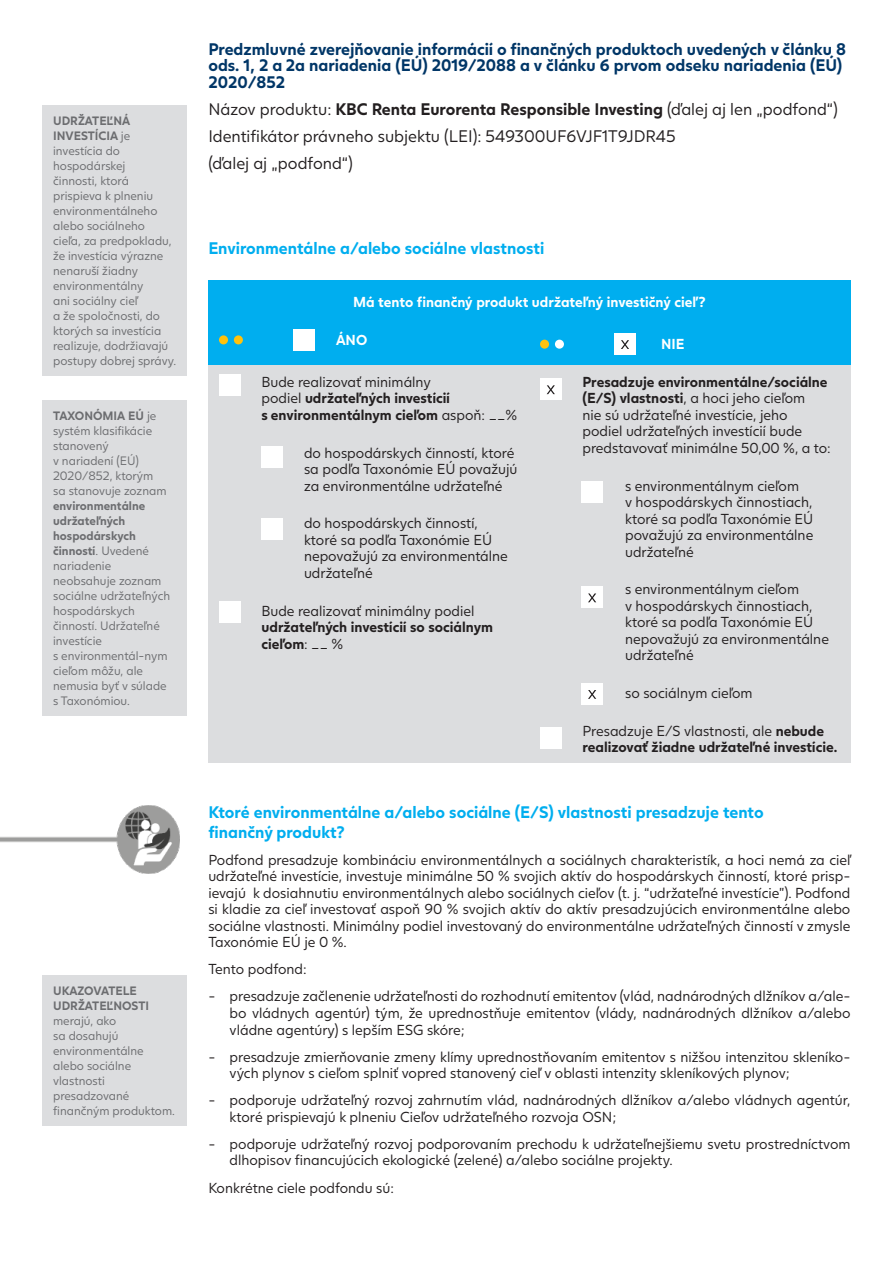
<style>
.page{position:relative;width:893px;height:1263px;background:#fff}
.page>*{position:absolute;margin:0;border:0;box-sizing:border-box;transform-origin:0 0}
.t1{font:700 16.5px/16.5px "Juli Sans";color:#003667}
.t2{font:16.5px/27.2px "Juli Sans";color:#231f20}
.t3{font:700 16.5px/19.8px "Juli Sans";color:#00aeef}
.t4{font:14.25px/16.5px "Juli Sans";color:#231f20}
.t5{font:700 14.25px/16.5px "Juli Sans";color:#231f20}
.t6{font:700 14.25px "Juli Sans";color:#fff}
.t7{font:12px/15px "Juli Sans";color:#6c6d70}
.t8{font:700 12px/15px "Juli Sans";color:#6c6d70}
.s1{font-weight:700}
.s2{font-weight:400}
</style>
<div class="page">
<div style="left:208px;top:281px;width:642px;height:85px;background:#00aeef"></div>
<div style="left:43px;top:106px;width:144px;height:270px;background:#dcdddf"></div>
<div style="left:43px;top:401px;width:144px;height:315px;background:#dcdddf"></div>
<div style="left:208px;top:366px;width:642px;height:397px;background:#dcdddf"></div>
<div style="left:219px;top:335px;width:9px;height:9px;background:#ffc20e;border-radius:50%"></div>
<div style="left:234px;top:335px;width:9px;height:9px;background:#ffc20e;border-radius:50%"></div>
<div style="left:293px;top:329px;width:22px;height:21px;background:#fff"></div>
<div style="left:540px;top:340px;width:9px;height:9px;background:#ffc20e;border-radius:50%"></div>
<div style="left:555px;top:340px;width:9px;height:9px;background:#fff;border-radius:50%"></div>
<div style="left:615px;top:333px;width:21px;height:22px;background:#fff"></div>
<div style="left:219px;top:374px;width:21px;height:21px;background:#fff"></div>
<div style="left:540px;top:378px;width:21px;height:22px;background:#fff"></div>
<div style="left:540px;top:728px;width:21px;height:21px;background:#fff"></div>
<div style="left:261px;top:446px;width:22px;height:21px;background:#fff"></div>
<div style="left:582px;top:481px;width:21px;height:21px;background:#fff"></div>
<div style="left:261px;top:518px;width:22px;height:21px;background:#fff"></div>
<div style="left:582px;top:587px;width:21px;height:21px;background:#fff"></div>
<div style="left:219px;top:602px;width:21px;height:21px;background:#fff"></div>
<div style="left:582px;top:683px;width:21px;height:22px;background:#fff"></div>
<img style="left:0;top:806px;width:179px;height:68px">
<svg style="left:621px;top:340px;width:8px;height:9px"></svg>
<svg style="left:547px;top:385px;width:8px;height:9px"></svg>
<svg style="left:588px;top:593px;width:8px;height:9px"></svg>
<svg style="left:588px;top:690px;width:8px;height:9px"></svg>
<div style="left:43px;top:976px;width:144px;height:150px;background:#dcdddf"></div>
<p class="t7" style="left:53px;top:112px;width:125px"><span class="s1">UDRŽATEĽNÁ<br>INVESTÍCIA</span> je investícia do hospodárskej<br>činnosti, ktorá prispieva k plneniu environmentálneho alebo sociálneho<br>cieľa, za predpokladu, že investícia výrazne nenaruší žiadny environmentálny<br>ani sociálny cieľ<br>a že spoločnosti, do ktorých sa investícia realizuje, dodržiavajú postupy dobrej správy.</p>
<p class="t7" style="left:53px;top:407px;width:115px"><span class="s1">TAXONÓMIA EÚ</span> je systém klasifikácie stanovený<br>v nariadení (EÚ)<br>2020/852, ktorým sa stanovuje zoznam</p>
<p class="t7" style="left:53px;top:497px;width:118px"><span class="s1">environmentálne udržateľných hospodárskych činností</span>. Uvedené nariadenie neobsahuje zoznam sociálne udržateľných hospodárskych činností. Udržateľné investície<br>s environmentál-‑ nym cieľom môžu, ale nemusia byť v súlade s Taxonómiou.</p>
<p class="t8" style="left:53px;top:982px;width:97px">UKAZOVATELE<br>UDRŽATEĽNOSTI</p>
<p class="t7" style="left:53px;top:1013px;width:123px">merajú, ako<br>sa dosahujú environmentálne alebo sociálne vlastnosti presadzované finančným produktom.</p>
<p class="t1" style="left:208px;top:38px;width:639px">Predzmluvné zverejňovanie informácií o finančných produktoch uvedených v článku 8 ods. 1, 2 a 2a nariadenia (EÚ) 2019/2088 a v článku 6 prvom odseku nariadenia (EÚ)<br>2020/852</p>
<p class="t2" style="left:208px;top:94px;width:631px">Názov produktu: <span class="s1">KBC Renta Eurorenta Responsible Investing</span> (ďalej aj len „podfond“)<br>Identifikátor právneho subjektu (LEI): 549300UF6VJF1T9JDR45<br>(ďalej aj „podfond“)</p>
<p class="t3" style="left:208px;top:237px;width:337px">Environmentálne a/alebo sociálne vlastnosti</p>
<p class="t6" style="left:353px;top:290px;width:354px">Má tento finančný produkt udržateľný investičný cieľ?</p>
<p class="t6" style="left:336px;top:328px;width:33px">ÁNO</p>
<p class="t6" style="left:661px;top:332px;width:25px">NIE</p>
<p class="t5" style="left:261px;top:372px;width:257px"><span class="s2">Bude realizovať minimálny<br>podiel</span> udržateľných investícií<br>s environmentálnym cieľom <span class="s2">aspoň: __%</span></p>
<p class="t4" style="left:304px;top:443px;width:215px">do hospodárskych činností, ktoré sa podľa Taxonómie EÚ považujú za environmentálne udržateľné</p>
<p class="t4" style="left:304px;top:514px;width:205px">do hospodárskych činností, ktoré sa podľa Taxonómie EÚ nepovažujú za environmentálne udržateľné</p>
<p class="t4" style="left:261px;top:601px;width:214px">Bude realizovať minimálny podiel</p>
<p class="t5" style="left:261px;top:617px;width:233px">udržateľných investícií so sociálnym cieľom<span class="s2">: __ %</span></p>
<p class="t4" style="left:583px;top:372px;width:250px"><span class="s1">Presadzuje environmentálne/sociálne (E/S) vlastnosti</span>, a hoci jeho cieľom<br>nie sú udržateľné investície, jeho podiel udržateľných investícií bude predstavovať minimálne 50,00 %, a to:</p>
<p class="t4" style="left:625px;top:476px;width:190px">s environmentálnym cieľom<br>v hospodárskych činnostiach, ktoré sa podľa Taxonómie EÚ považujú za environmentálne udržateľné</p>
<p class="t4" style="left:625px;top:580px;width:205px">s environmentálnym cieľom<br>v hospodárskych činnostiach, ktoré sa podľa Taxonómie EÚ nepovažujú za environmentálne udržateľné</p>
<p class="t4" style="left:625px;top:684px;width:129px">so sociálnym cieľom</p>
<p class="t5" style="left:583px;top:721px;width:256px"><span class="s2">Presadzuje E/S vlastnosti, ale</span> nebude realizovať žiadne udržateľné investície.</p>
<p class="t3" style="left:208px;top:800px;width:557px">Ktoré environmentálne a/alebo sociálne (E/S) vlastnosti presadzuje tento finančný produkt?</p>
<p class="t4" style="left:208px;top:850px;width:644px;text-align:justify">Podfond presadzuje kombináciu environmentálnych a sociálnych charakteristík, a hoci nemá za cieľ udržateľné investície, investuje minimálne 50 % svojich aktív do hospodárskych činností, ktoré prisp&shy;ievajú k dosiahnutiu environmentálnych alebo sociálnych cieľov (t. j. “udržateľné investície”). Podfond si kladie za cieľ investovať aspoň 90 % svojich aktív do aktív presadzujúcich environmentálne alebo sociálne vlastnosti. Minimálny podiel investovaný do environmentálne udržateľných činností v zmysle Taxonómie EÚ je 0 %.</p>
<p class="t4" style="left:208px;top:960px;width:100px">Tento podfond:</p>
<p class="t4" style="left:230px;top:987px;width:622px;text-align:justify;text-indent:-21px">- presadzuje začlenenie udržateľnosti do rozhodnutí emitentov (vlád, nadnárodných dlžníkov a/ale&shy;bo vládnych agentúr) tým, že uprednostňuje emitentov (vlády, nadnárodných dlžníkov a/alebo vládne agentúry) s lepším ESG skóre;</p>
<p class="t4" style="left:230px;top:1047px;width:622px;text-indent:-21px">- presadzuje zmierňovanie zmeny klímy uprednostňovaním emitentov s nižšou intenzitou skleníko&shy;vých plynov s cieľom splniť vopred stanovený cieľ v oblasti intenzity skleníkových plynov;</p>
<p class="t4" style="left:230px;top:1091px;width:622px;text-indent:-21px">- podporuje udržateľný rozvoj zahrnutím vlád, nadnárodných dlžníkov a/alebo vládnych agentúr, ktoré prispievajú k plneniu Cieľov udržateľného rozvoja OSN;</p>
<p class="t4" style="left:230px;top:1134px;width:622px;text-indent:-21px">- podporuje udržateľný rozvoj podporovaním prechodu k udržateľnejšiemu svetu prostredníctvom dlhopisov financujúcich ekologické (zelené) a/alebo sociálne projekty.</p>
<p class="t4" style="left:208px;top:1178px;width:187px">Konkrétne ciele podfondu sú:</p>
</div>
